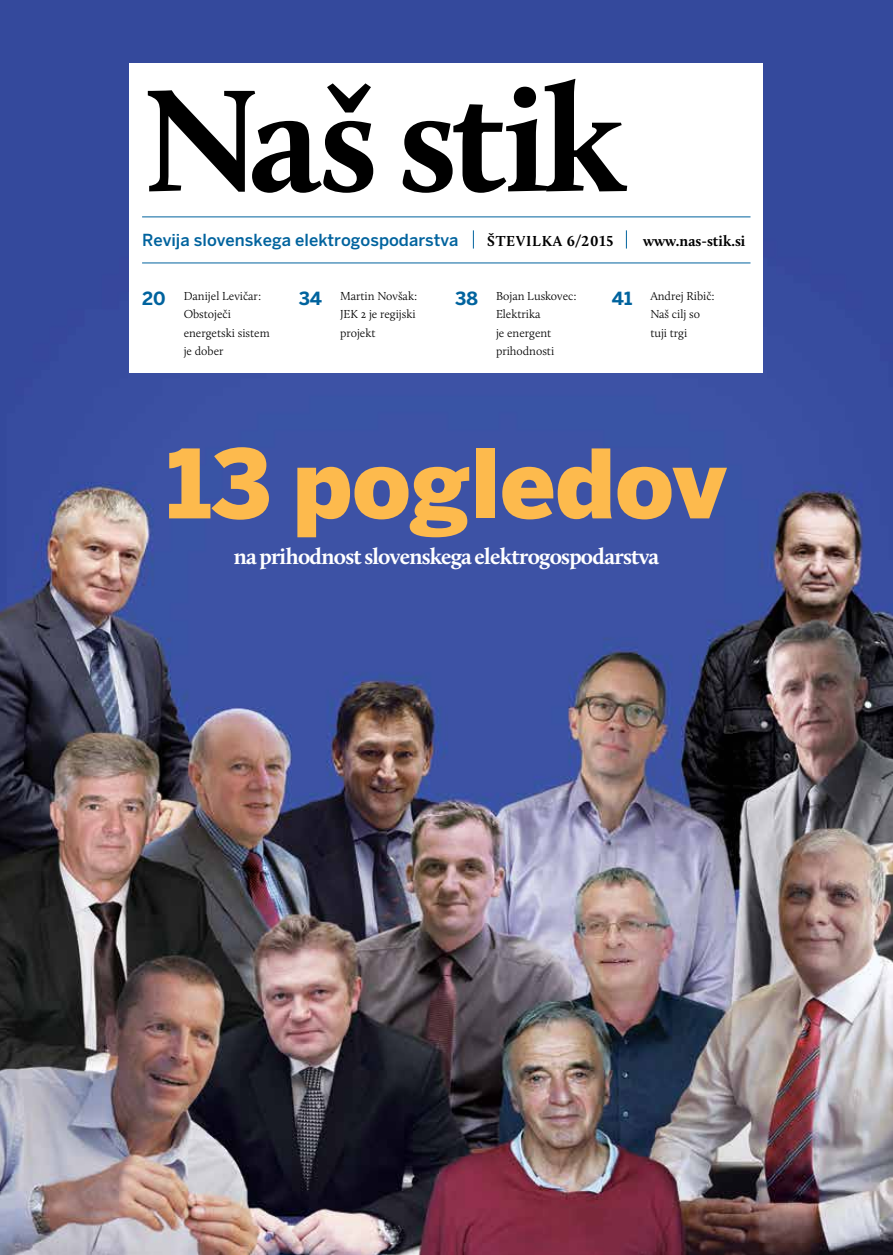
<style>
.page{position:relative;width:893px;height:1255px;background:#fff}
.page>*{position:absolute;margin:0;border:0;box-sizing:border-box;transform-origin:0 0}
.t1{font:700 150px "Calluna";letter-spacing:-.04em;color:#000}
.t2{font:900 94.5px "Benton Sans";letter-spacing:-.005em;color:#fdba4d}
.t3{font:700 22.5px "Calluna";letter-spacing:-.03em;color:#fff}
.t4{font:500 16.5px "Benton Sans";color:#00639e}
.t5{font:700 15px "Calluna";color:#000}
.t6{font:700 15px "Calluna";letter-spacing:.055em;color:#000}
.t7{font:300 12px/18.1px "Calluna";color:#000}
.s1{font-family:"Benton Sans";font-weight:700;font-size:18px;color:#00639e}
</style>
<div class="page">
<img style="left:0;top:0;width:893px;height:1254px">
<div style="left:129px;top:64px;width:634px;height:309px;background:#fff"></div>
<hr style="left:142px;top:216px;width:608px;height:1px;background:#00639e">
<hr style="left:142px;top:262px;width:608px;height:1px;background:#00639e">
<svg style="left:473px;top:230px;width:1px;height:18px"></svg>
<svg style="left:626px;top:230px;width:1px;height:18px"></svg>
<h1 class="t1" style="left:142px;top:47px;width:485px">Naš stik</h1>
<h3 class="t4" style="left:142px;top:230px;width:318px">Revija slovenskega elektrogospodarstva</h3>
<p class="t6" style="left:487px;top:231px;width:128px">ŠTEVILKA 6/2015</p>
<p class="t5" style="left:643px;top:231px;width:104px">www.nas-stik.si</p>
<p class="t7" style="left:184px;top:287px;width:88px;text-indent:-42px"><span class="s1">20</span> Danijel Levičar:<br>Obstoječi energetski sistem je dober</p>
<p class="t7" style="left:340px;top:287px;width:79px;text-indent:-41px"><span class="s1">34</span> Martin Novšak:<br>JEK 2 je regijski projekt</p>
<p class="t7" style="left:496px;top:287px;width:82px;text-indent:-41px"><span class="s1">38</span> Bojan Luskovec:<br>Elektrika<br>je energent prihodnosti</p>
<p class="t7" style="left:650px;top:287px;width:66px;text-indent:-38px"><span class="s1">41</span> Andrej Ribič:<br>Naš cilj so tuji trgi</p>
<h2 class="t2" style="left:167px;top:426px;width:560px">13 pogledov</h2>
<h3 class="t3" style="left:234px;top:542px;width:427px">na prihodnost slovenskega elektrogospodarstva</h3>
</div>
